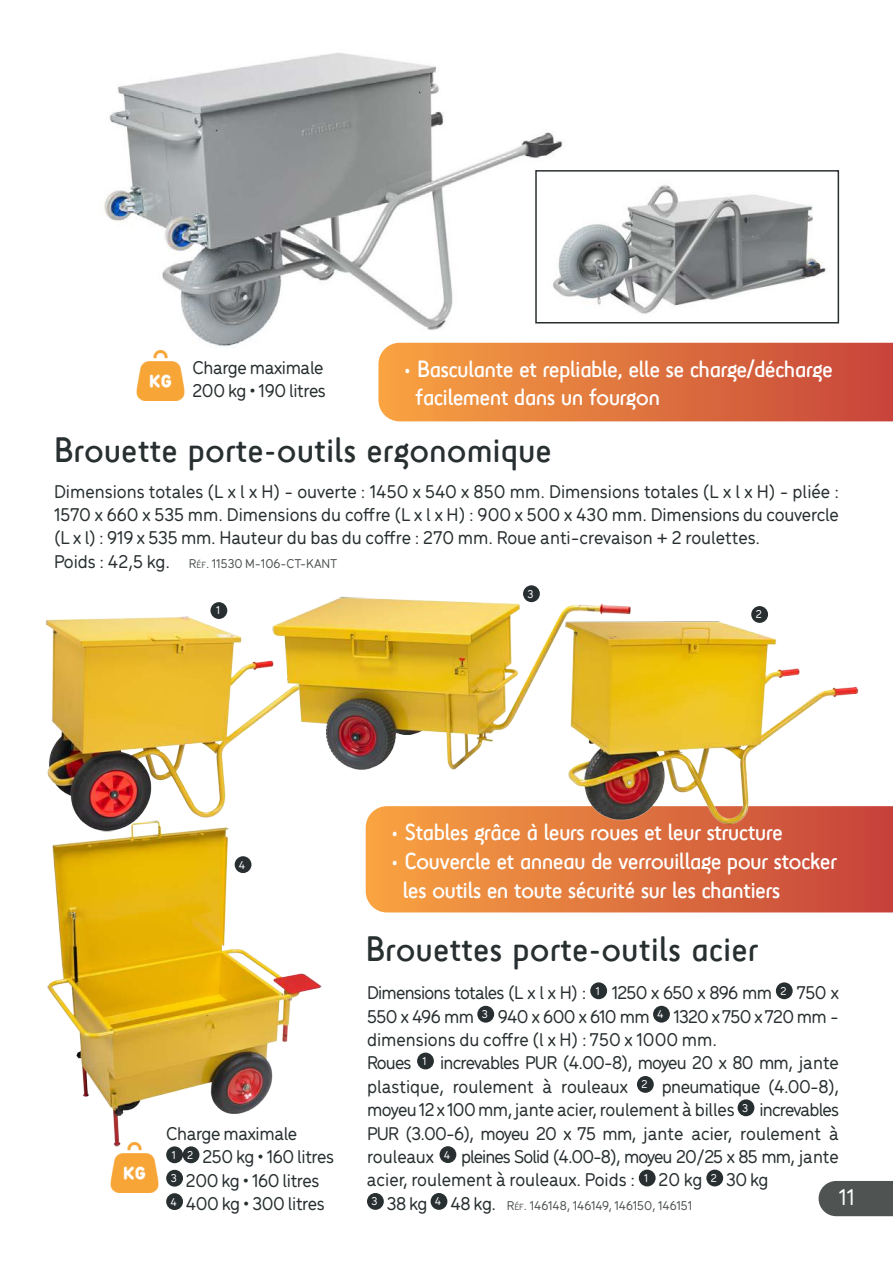
<style>
.page{position:relative;width:893px;height:1263px;background:#fff}
.page>*{position:absolute;margin:0;border:0;box-sizing:border-box;transform-origin:0 0}
.t1{font:36px "Sci Fly Sans";color:#282f30}
.t2{font:24px/28.8px "Sci Fly Sans";letter-spacing:-.03em;color:#fff}
.t3{font:500 24px "Menco";color:#fff}
.t4{font:500 19.5px/23.4px "Menco";letter-spacing:-.015em;color:#282f30}
.t5{font:500 13.5px "Menco";color:#4f5453}
.t6{font:500 12px "Menco";color:#fff}
.s1{font-size:9.45px}
</style>
<div class="page">
<img style="left:104px;top:53px;width:468px;height:298px">
<img style="left:538px;top:173px;width:289px;height:147px">
<div style="left:535px;top:170px;width:304px;height:153px;border:2px solid #282f30"></div>
<img style="left:45px;top:602px;width:206px;height:195px">
<img style="left:251px;top:585px;width:289px;height:185px">
<div style="left:210px;top:602px;width:17px;height:17px;background:#282f30;border-radius:50%"></div>
<div style="left:523px;top:585px;width:17px;height:17px;background:#282f30;border-radius:50%"></div>
<div style="left:590px;top:982px;width:17px;height:17px;background:#282f30;border-radius:50%"></div>
<div style="left:776px;top:982px;width:17px;height:17px;background:#282f30;border-radius:50%"></div>
<div style="left:477px;top:1006px;width:17px;height:16px;background:#282f30;border-radius:50%"></div>
<div style="left:653px;top:1006px;width:17px;height:16px;background:#282f30;border-radius:50%"></div>
<div style="left:417px;top:1052px;width:17px;height:17px;background:#282f30;border-radius:50%"></div>
<div style="left:637px;top:1076px;width:17px;height:17px;background:#282f30;border-radius:50%"></div>
<div style="left:738px;top:1099px;width:16px;height:17px;background:#282f30;border-radius:50%"></div>
<div style="left:439px;top:1146px;width:17px;height:17px;background:#282f30;border-radius:50%"></div>
<div style="left:639px;top:1169px;width:17px;height:17px;background:#282f30;border-radius:50%"></div>
<div style="left:706px;top:1169px;width:17px;height:17px;background:#282f30;border-radius:50%"></div>
<div style="left:367px;top:1193px;width:17px;height:17px;background:#282f30;border-radius:50%"></div>
<div style="left:431px;top:1193px;width:16px;height:17px;background:#282f30;border-radius:50%"></div>
<svg style="left:378px;top:343px;width:515px;height:78px;background:#df7540"></svg>
<svg style="left:366px;top:806px;width:527px;height:106px;background:#e0763f"></svg>
<img style="left:47px;top:797px;width:275px;height:367px">
<img style="left:527px;top:593px;width:354px;height:248px">
<div style="left:166px;top:1146px;width:17px;height:17px;background:#282f30;border-radius:50%"></div>
<div style="left:183px;top:1146px;width:16px;height:17px;background:#282f30;border-radius:50%"></div>
<div style="left:166px;top:1170px;width:17px;height:16px;background:#282f30;border-radius:50%"></div>
<div style="left:166px;top:1193px;width:17px;height:17px;background:#282f30;border-radius:50%"></div>
<img style="left:110px;top:1143px;width:49px;height:49px">
<img style="left:136px;top:351px;width:49px;height:49px">
<div style="left:819px;top:1181px;width:74px;height:35px;background:#4f5453"></div>
<p class="t4" style="left:193px;top:355px;width:135px">Charge maximale<br>200 kg • 190 litres</p>
<p class="t2" style="left:415px;top:354px;width:419px;text-indent:-12px">• Basculante et repliable, elle se charge/décharge facilement dans un fourgon</p>
<h1 class="t1" style="left:54px;top:429px;width:499px">Brouette porte-outils ergonomique</h1>
<p class="t4" style="left:54px;top:478px;width:787px">Dimensions totales (L x l x H) - ouverte : 1450 x 540 x 850 mm. Dimensions totales (L x l x H) - pliée :<br>1570 x 660 x 535 mm. Dimensions du coffre (L x l x H) : 900 x 500 x 430 mm. Dimensions du couvercle (L x l) : 919 x 535 mm. Hauteur du bas du coffre : 270 mm. Roue anti-crevaison + 2 roulettes.<br>Poids : 42,5 kg.</p>
<p class="t6" style="left:216px;top:602px;width:5px">1</p>
<p class="t6" style="left:756px;top:606px;width:8px">2</p>
<p class="t5" style="left:189px;top:554px;width:150px">R<span class="s1">éf</span>. 11530 M-106-CT-KANT</p>
<p class="t6" style="left:527px;top:585px;width:8px">3</p>
<p class="t6" style="left:239px;top:856px;width:8px">4</p>
<p class="t4" style="left:166px;top:1120px;width:169px">Charge maximale<br><sup>1</sup> <sup>2</sup> 250 kg • 160 litres<br><sup>3</sup> 200 kg • 160 litres<br><sup>4</sup> 400 kg • 300 litres</p>
<p class="t2" style="left:390px;top:818px;width:394px">• Stables grâce à leurs roues et leur structure</p>
<p class="t2" style="left:402px;top:846px;width:436px;text-indent:-12px">• Couvercle et anneau de verrouillage pour stocker les outils en toute sécurité sur les chantiers</p>
<h1 class="t1" style="left:366px;top:928px;width:394px">Brouettes porte-outils acier</h1>
<p class="t4" style="left:367px;top:980px;width:474px">Dimensions totales (L x l x H) : <sup>1</sup> 1250 x 650 x 896 mm <sup>2</sup> 750 x 550 x 496 mm <sup>3</sup> 940 x 600 x 610 mm <sup>4</sup> 1320 x 750 x 720 mm - dimensions du coffre (l x H) : 750 x 1000 mm.<br>Roues <sup>1</sup> increvables PUR (4.00-8), moyeu 20 x 80 mm, jante plastique, roulement à rouleaux <sup>2</sup> pneumatique (4.00-8), moyeu 12 x 100 mm, jante acier, roulement à billes <sup>3</sup> increvables PUR (3.00-6), moyeu 20 x 75 mm, jante acier, roulement à rouleaux <sup>4</sup> pleines Solid (4.00-8), moyeu 20/25 x 85 mm, jante acier, roulement à rouleaux. Poids : <sup>1</sup> 20 kg <sup>2</sup> 30 kg<br><sup>3</sup> 38 kg <sup>4</sup> 48 kg.</p>
<p class="t3" style="left:839px;top:1180px;width:17px">11</p>
<p class="t5" style="left:507px;top:1196px;width:187px">R<span class="s1">éf</span>. 146148, 146149, 146150, 146151</p>
</div>
